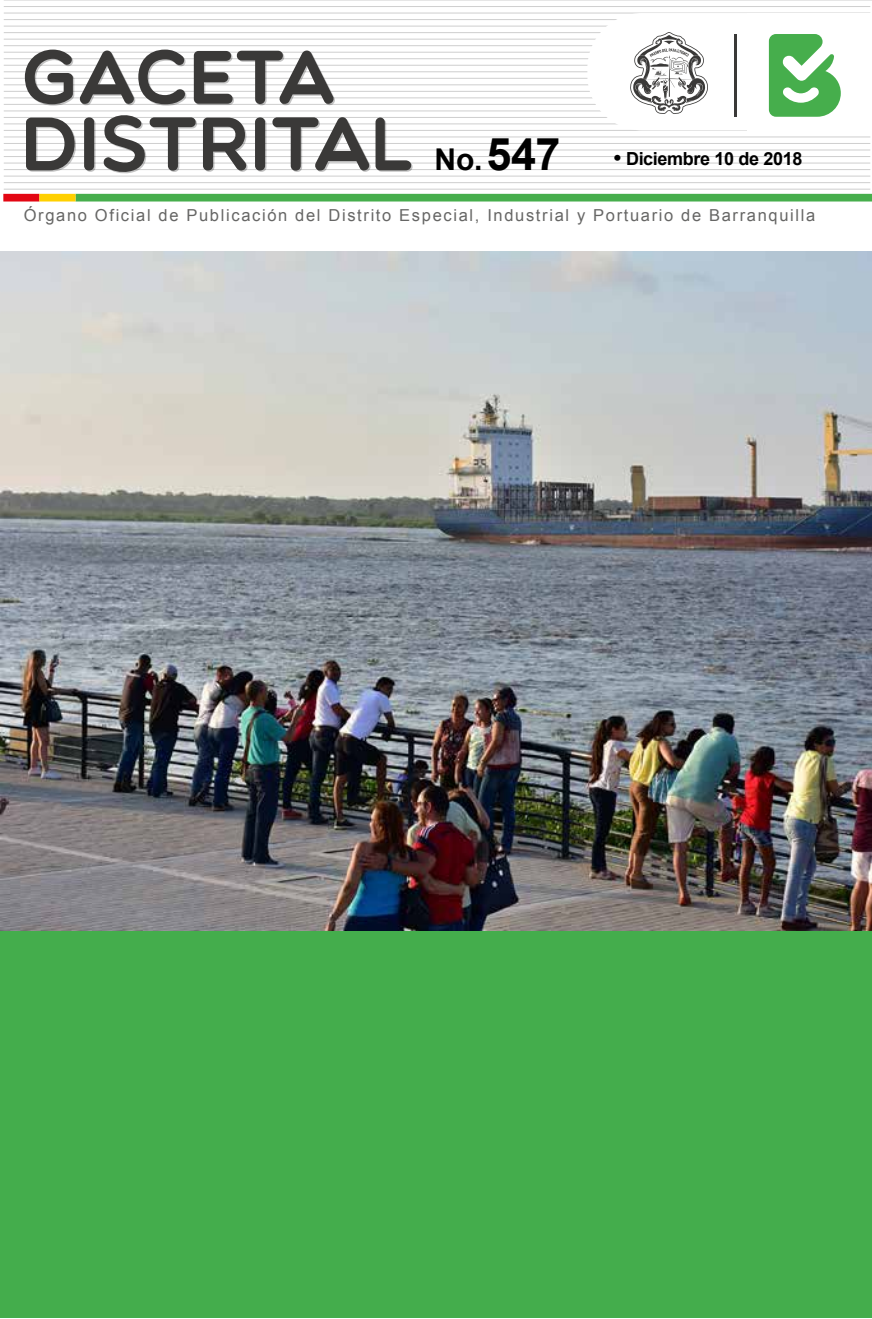
<style>
.page{position:relative;width:872px;height:1319px;background:#fff}
.page>*{position:absolute;margin:0;border:0;box-sizing:border-box;transform-origin:0 0}
.t1{font:76.2px/66.6px "Multicolore";color:#3a3938}
.t2{font:700 30px "Arial";color:#000}
.t3{font:700 18px "Arial";letter-spacing:-.02em;color:#000}
.t4{font:16.5px "Arial";letter-spacing:.1em;color:#666665}
.s1{font-size:45px}
.s2{font-size:21px}
</style>
<div class="page">
<hr style="left:4px;top:0;width:868px;height:1px;background:#d0d0d0">
<hr style="left:4px;top:6px;width:866px;height:1px;background:#d0d0d0">
<hr style="left:4px;top:13px;width:866px;height:1px;background:#d0d0d0">
<hr style="left:4px;top:58px;width:866px;height:1px;background:#d0d0d0">
<hr style="left:4px;top:65px;width:866px;height:1px;background:#d0d0d0">
<hr style="left:4px;top:71px;width:866px;height:1px;background:#d0d0d0">
<hr style="left:4px;top:78px;width:866px;height:1px;background:#d0d0d0">
<hr style="left:4px;top:84px;width:866px;height:1px;background:#d0d0d0">
<hr style="left:4px;top:91px;width:866px;height:1px;background:#d0d0d0">
<hr style="left:4px;top:97px;width:866px;height:1px;background:#d0d0d0">
<hr style="left:4px;top:104px;width:866px;height:1px;background:#d0d0d0">
<hr style="left:4px;top:110px;width:866px;height:1px;background:#d0d0d0">
<hr style="left:4px;top:117px;width:868px;height:1px;background:#d0d0d0">
<hr style="left:4px;top:19px;width:866px;height:1px;background:#d0d0d0">
<hr style="left:4px;top:26px;width:866px;height:1px;background:#d0d0d0">
<hr style="left:4px;top:32px;width:866px;height:1px;background:#d0d0d0">
<hr style="left:4px;top:39px;width:866px;height:1px;background:#d0d0d0">
<hr style="left:4px;top:45px;width:866px;height:1px;background:#d0d0d0">
<hr style="left:4px;top:52px;width:866px;height:1px;background:#d0d0d0">
<hr style="left:4px;top:123px;width:866px;height:1px;background:#d0d0d0">
<hr style="left:4px;top:130px;width:866px;height:1px;background:#d0d0d0">
<hr style="left:4px;top:175px;width:866px;height:2px;background:#d0d0d0">
<hr style="left:4px;top:182px;width:866px;height:1px;background:#d0d0d0">
<hr style="left:4px;top:189px;width:866px;height:1px;background:#d0d0d0">
<hr style="left:4px;top:136px;width:866px;height:1px;background:#d0d0d0">
<hr style="left:4px;top:143px;width:866px;height:1px;background:#d0d0d0">
<hr style="left:4px;top:149px;width:866px;height:1px;background:#d0d0d0">
<hr style="left:4px;top:156px;width:866px;height:1px;background:#d0d0d0">
<hr style="left:4px;top:162px;width:866px;height:1px;background:#d0d0d0">
<hr style="left:4px;top:169px;width:866px;height:1px;background:#d0d0d0">
<div style="left:76px;top:194px;width:796px;height:7px;background:#46ae4c"></div>
<div style="left:3px;top:194px;width:36px;height:7px;background:#e30613"></div>
<div style="left:39px;top:194px;width:37px;height:7px;background:#ffd000"></div>
<div style="left:587px;top:13px;width:285px;height:117px;background:#fff;border-radius:55px"></div>
<div style="left:747px;top:13px;width:125px;height:117px;background:#fff"></div>
<svg style="left:769px;top:34px;width:71px;height:83px"></svg>
<svg style="left:630px;top:32px;width:78px;height:82px"></svg>
<hr style="left:734px;top:34px;width:2px;height:83px;background:#3a3938">
<div style="left:1px;top:915px;width:871px;height:402px;background:#44ad4c"></div>
<img style="left:0;top:251px;width:872px;height:679px">
<h1 class="t1" style="left:21px;top:41px;width:394px">GACETA<br>DISTRITAL</h1>
<p class="t4" style="left:24px;top:205px;width:793px">Órgano Oficial de Publicación del Distrito Especial, Industrial y Portuario de Barranquilla</p>
<h2 class="t2" style="left:434px;top:138px;width:128px">No.<span class="s1">547</span></h2>
<p class="t3" style="left:613px;top:146px;width:190px"><span class="s2">•</span> Diciembre 10 de 2018</p>
</div>
